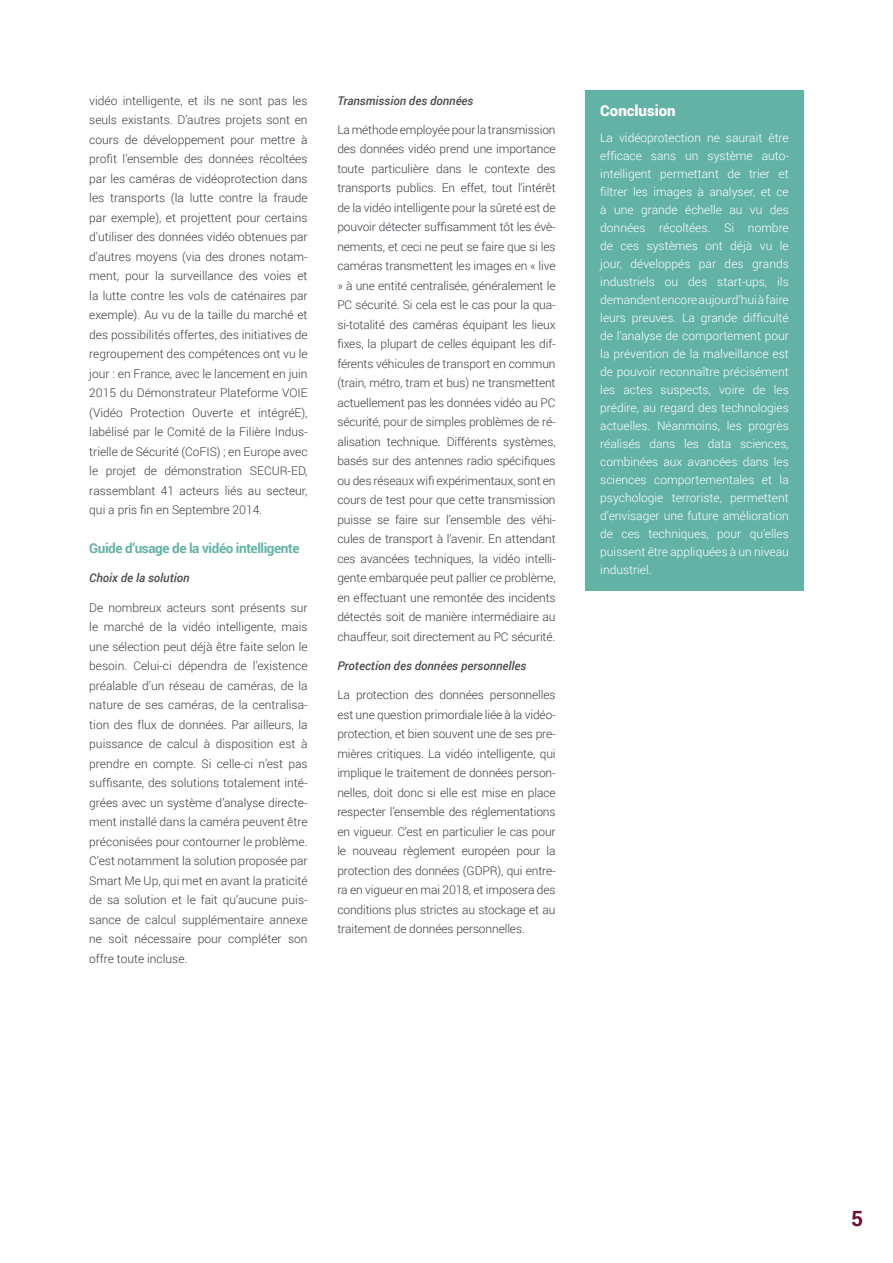
<style>
.page{position:relative;width:893px;height:1263px;background:#fff}
.page>*{position:absolute;margin:0;border:0;box-sizing:border-box;transform-origin:0 0}
.t1{font:700 21px "Roboto";color:#690f3c}
.t2{font:900 15px "Roboto";color:#fff}
.t3{font:700 13.5px "Roboto";letter-spacing:-.03em;color:#63b2a6}
.t4{font:300 12px/19.5px "Roboto";letter-spacing:-.01em;color:#3b3c43;text-align:justify}
.t5{font:300 12px/18px "Roboto";color:#fff;text-align:justify}
.t6{font:italic 500 12px "Roboto";color:#4d4d4d}
</style>
<div class="page">
<div style="left:585px;top:90px;width:219px;height:501px;background:#63b2a6"></div>
<p class="t4" style="left:89px;top:90px;width:220px">vidéo intelligente, et ils ne sont pas les seuls existants. D’autres projets sont en cours de développement pour mettre à profit l’ensemble des données récoltées par les caméras de vidéoprotection dans les transports (la lutte contre la fraude par exemple), et projettent pour certains d’utiliser des données vidéo obtenues par d’autres moyens (via des drones notam&shy;ment, pour la surveillance des voies et la lutte contre les vols de caténaires par exemple). Au vu de la taille du marché et des possibilités offertes, des initiatives de regroupement des compétences ont vu le jour : en France, avec le lancement en juin 2015 du Démonstrateur Plateforme VOIE (Vidéo Protection Ouverte et intégréE), labélisé par le Comité de la Filière Indus&shy;trielle de Sécurité (CoFIS) ; en Europe avec le projet de démonstration SECUR-ED, rassemblant 41 acteurs liés au secteur, qui a pris fin en Septembre 2014.</p>
<p class="t3" style="left:89px;top:539px;width:212px">Guide d’usage de la vidéo intelligente</p>
<p class="t6" style="left:89px;top:570px;width:102px">Choix de la solution</p>
<p class="t4" style="left:89px;top:597px;width:220px">De nombreux acteurs sont présents sur le marché de la vidéo intelligente, mais une sélection peut déjà être faite selon le besoin. Celui-ci dépendra de l’existence préalable d’un réseau de caméras, de la nature de ses caméras, de la centralisa&shy;tion des flux de données. Par ailleurs, la puissance de calcul à disposition est à prendre en compte. Si celle-ci n’est pas suffisante, des solutions totalement inté&shy;grées avec un système d’analyse directe&shy;ment installé dans la caméra peuvent être préconisées pour contourner le problème.<br>C’est notamment la solution proposée par Smart Me Up, qui met en avant la praticité de sa solution et le fait qu’aucune puis&shy;sance de calcul supplémentaire annexe ne soit nécessaire pour compléter son offre toute incluse.</p>
<p class="t6" style="left:337px;top:92px;width:138px">Transmission des données</p>
<p class="t4" style="left:337px;top:119px;width:220px">La méthode employée pour la transmission des données vidéo prend une importance toute particulière dans le contexte des transports publics. En effet, tout l’intérêt de la vidéo intelligente pour la sûreté est de pouvoir détecter suffisamment tôt les évè&shy;nements, et ceci ne peut se faire que si les caméras transmettent les images en « live » à une entité centralisée, généralement le PC sécurité. Si cela est le cas pour la qua&shy;si-totalité des caméras équipant les lieux fixes, la plupart de celles équipant les dif&shy;férents véhicules de transport en commun (train, métro, tram et bus) ne transmettent actuellement pas les données vidéo au PC sécurité, pour de simples problèmes de ré&shy;alisation technique. Différents systèmes, basés sur des antennes radio spécifiques ou des réseaux wifi expérimentaux, sont en cours de test pour que cette transmission puisse se faire sur l’ensemble des véhi&shy;cules de transport à l’avenir. En attendant ces avancées techniques, la vidéo intelli&shy;gente embarquée peut pallier ce problème, en effectuant une remontée des incidents détectés soit de manière intermédiaire au chauffeur, soit directement au PC sécurité.</p>
<p class="t6" style="left:337px;top:657px;width:191px">Protection des données personnelles</p>
<p class="t4" style="left:337px;top:685px;width:220px">La protection des données personnelles est une question primordiale liée à la vidéo&shy;protection, et bien souvent une de ses pre&shy;mières critiques. La vidéo intelligente, qui implique le traitement de données person&shy;nelles, doit donc si elle est mise en place respecter l’ensemble des réglementations en vigueur. C’est en particulier le cas pour le nouveau règlement européen pour la protection des données (GDPR), qui entre&shy;ra en vigueur en mai 2018, et imposera des conditions plus strictes au stockage et au traitement de données personnelles.</p>
<p class="t2" style="left:600px;top:100px;width:77px">Conclusion</p>
<p class="t5" style="left:600px;top:129px;width:190px">La vidéoprotection ne saurait être efficace sans un système auto&shy;intelligent permettant de trier et filtrer les images à analyser, et ce à une grande échelle au vu des données récoltées. Si nombre de ces systèmes ont déjà vu le jour, développés par des grands industriels ou des start-ups, ils demandent encore aujourd’hui à faire leurs preuves. La grande difficulté de l’analyse de comportement pour la prévention de la malveillance est de pouvoir reconnaître précisément les actes suspects, voire de les prédire, au regard des technologies actuelles. Néanmoins, les progrès réalisés dans les data sciences, combinées aux avancées dans les sciences comportementales et la psychologie terroriste, permettent d’envisager une future amélioration de ces techniques, pour qu’elles puissent être appliquées à un niveau industriel.</p>
<h1 class="t1" style="left:851px;top:1204px;width:14px">5</h1>
</div>
